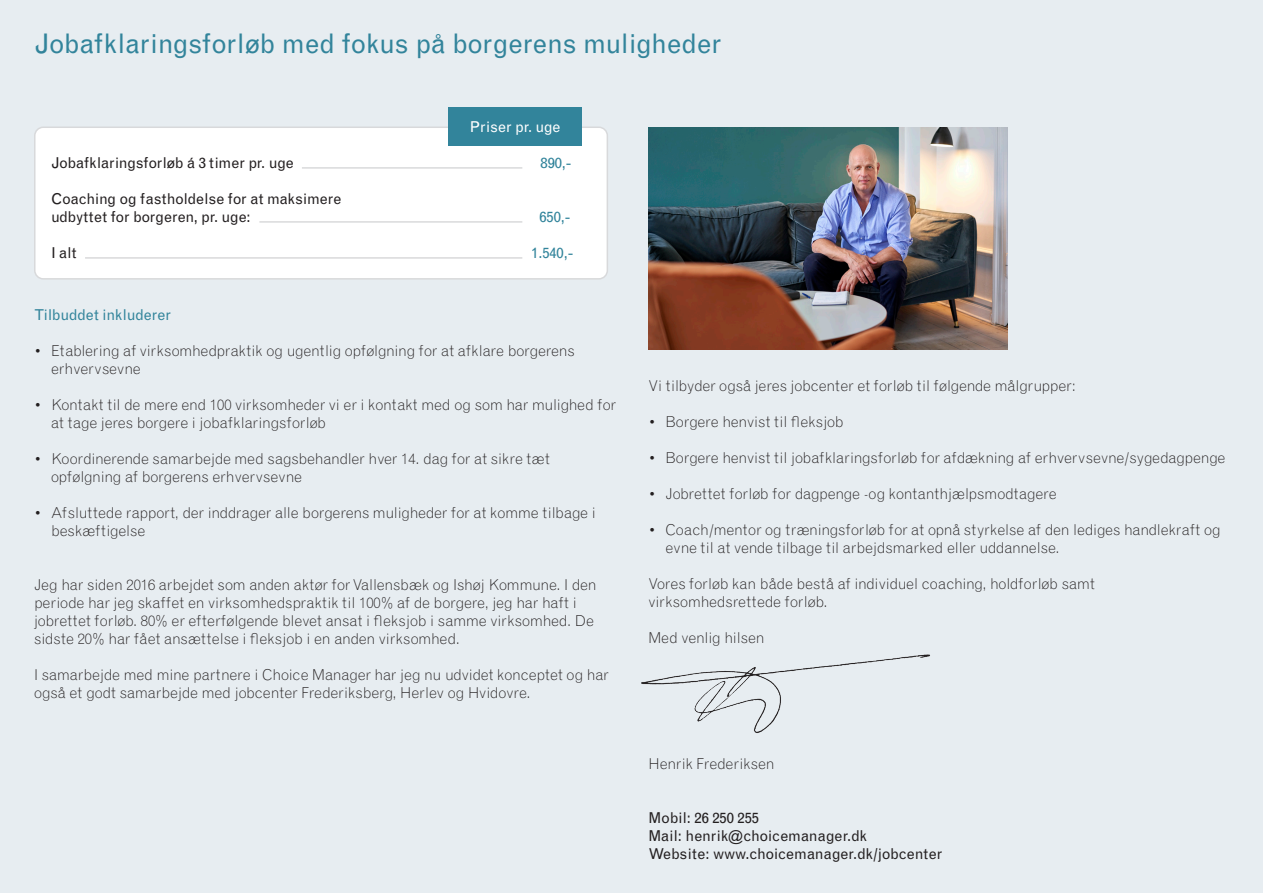
<style>
.page{position:relative;width:1263px;height:893px;background:#e7edf1}
.page>*{position:absolute;margin:0;border:0;box-sizing:border-box;transform-origin:0 0}
.t1{font:27px "Grotesque MT Std";letter-spacing:-.01em;color:#32849b}
.t2{font:300 15px/18px "Grotesque MT Std";letter-spacing:-.01em;color:#231f20}
.t3{font:15px/18px "Grotesque MT Std";letter-spacing:-.005em;color:#231f20}
.t4{font:15px "Grotesque MT Std";letter-spacing:-.005em;color:#32849b}
.t5{font:15px "Grotesque MT Std";letter-spacing:-.005em;color:#fff}
</style>
<div class="page">
<img style="left:641px;top:654px;width:289px;height:79px">
<img style="left:648px;top:128px;width:359px;height:221px">
<div style="left:35px;top:127px;width:572px;height:152px;background:#fff;border-radius:9px"></div>
<div style="left:34px;top:126px;width:574px;height:154px;border:2px solid #d8d9db;border-radius:9px"></div>
<hr style="left:302px;top:168px;width:220px;height:1px;background:#c6c7c9">
<hr style="left:259px;top:222px;width:263px;height:1px;background:#c6c7c9">
<hr style="left:85px;top:258px;width:437px;height:1px;background:#c6c7c9">
<div style="left:449px;top:107px;width:133px;height:39px;background:#32849b"></div>
<p class="t1" style="left:34px;top:28px;width:689px">Jobafklaringsforløb med fokus på borgerens muligheder</p>
<p class="t5" style="left:470px;top:118px;width:92px">Priser pr. uge</p>
<p class="t3" style="left:51px;top:153px;width:244px">Jobafklaringsforløb á 3 timer pr. uge</p>
<p class="t4" style="left:541px;top:154px;width:32px">890,-</p>
<p class="t3" style="left:51px;top:189px;width:292px">Coaching og fastholdelse for at maksimere udbyttet for borgeren, pr. uge:</p>
<p class="t4" style="left:539px;top:208px;width:32px">650,-</p>
<p class="t3" style="left:51px;top:243px;width:27px">I alt</p>
<p class="t4" style="left:531px;top:244px;width:44px">1.540,-</p>
<p class="t4" style="left:34px;top:306px;width:139px">Tilbuddet inkluderer</p>
<p class="t2" style="left:51px;top:342px;width:525px;text-indent:-17px">• Etablering af virksomhedpraktik og ugentlig opfølgning for at afklare borgerens erhvervsevne</p>
<p class="t2" style="left:51px;top:396px;width:567px;text-indent:-17px">• Kontakt til de mere end 100 virksomheder vi er i kontakt med og som har mulighed for at tage jeres borgere i jobafklaringsforløb</p>
<p class="t2" style="left:51px;top:450px;width:500px;text-indent:-17px">• Koordinerende samarbejde med sagsbehandler hver 14. dag for at sikre tæt opfølgning af borgerens erhvervsevne</p>
<p class="t2" style="left:51px;top:504px;width:546px;text-indent:-17px">• Afsluttede rapport, der inddrager alle borgerens muligheder for at komme tilbage i beskæftigelse</p>
<p class="t2" style="left:34px;top:576px;width:564px">Jeg har siden 2016 arbejdet som anden aktør for Vallensbæk og Ishøj Kommune. I den periode har jeg skaffet en virksomhedspraktik til 100% af de borgere, jeg har haft i jobrettet forløb. 80% er efterfølgende blevet ansat i fleksjob i samme virksomhed. De sidste 20% har fået ansættelse i fleksjob i en anden virksomhed.</p>
<p class="t2" style="left:34px;top:666px;width:576px">I samarbejde med mine partnere i Choice Manager har jeg nu udvidet konceptet og har også et godt samarbejde med jobcenter Frederiksberg, Herlev og Hvidovre.</p>
<p class="t2" style="left:648px;top:377px;width:429px">Vi tilbyder også jeres jobcenter et forløb til følgende målgrupper:</p>
<p class="t2" style="left:648px;top:413px;width:197px">• Borgere henvist til fleksjob</p>
<p class="t2" style="left:648px;top:449px;width:578px">• Borgere henvist til jobafklaringsforløb for afdækning af erhvervsevne/sygedagpenge</p>
<p class="t2" style="left:648px;top:485px;width:410px">• Jobrettet forløb for dagpenge -og kontanthjælpsmodtagere</p>
<p class="t2" style="left:665px;top:521px;width:557px;text-indent:-17px">• Coach/mentor og træningsforløb for at opnå styrkelse af den lediges handlekraft og evne til at vende tilbage til arbejdsmarked eller uddannelse.</p>
<p class="t2" style="left:648px;top:575px;width:448px">Vores forløb kan både bestå af individuel coaching, holdforløb samt virksomhedsrettede forløb.</p>
<p class="t2" style="left:648px;top:629px;width:118px">Med venlig hilsen</p>
<p class="t2" style="left:648px;top:755px;width:128px">Henrik Frederiksen</p>
<p class="t3" style="left:648px;top:809px;width:112px">Mobil: 26 250 255</p>
<p class="t3" style="left:648px;top:827px;width:220px">Mail: henrik@choicemanager.dk</p>
<p class="t3" style="left:648px;top:845px;width:296px">Website: www.choicemanager.dk/jobcenter</p>
</div>
